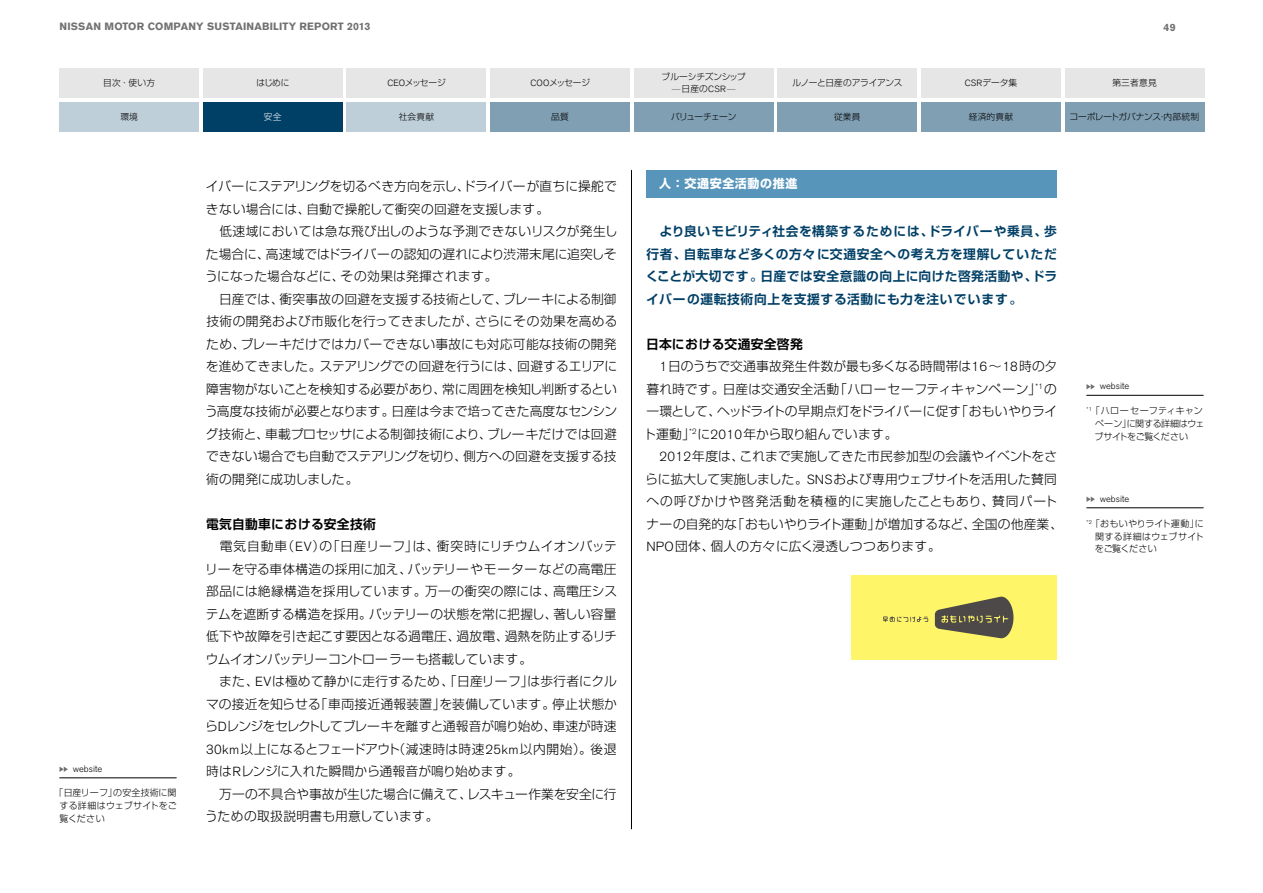
<style>
.page{position:relative;width:1263px;height:893px;background:#fff}
.page>*{position:absolute;margin:0;border:0;box-sizing:border-box;transform-origin:0 0}
.t1{font:300 12.75px/22.5px "Shin Go Pr 5";letter-spacing:.005em;color:#000;text-align:justify}
.t2{font:700 12.75px/22.5px "Shin Go Pr 5 De";letter-spacing:.04em;color:#003f66;text-align:justify}
.t3{font:300 12.75px "Shin Go Pr 5";letter-spacing:-.015em;color:#000}
.t4{font:300 12.75px "Shin Go Pr 5";letter-spacing:.025em;color:#000}
.t5{font:700 12.75px "Shin Go Pr 5 De";letter-spacing:.025em;color:#000}
.t6{font:700 12px "Shin Go Pr 5";letter-spacing:.05em;color:#fff}
.t7{font:700 10.5px "Nissan AG";letter-spacing:.02em;color:#727171}
.t8{font:300 9.3px "Nissan AG";color:#000}
.t9{font:300 9px/12.8px "Shin Go Pr 5";letter-spacing:.01em;color:#000;text-align:justify}
.t10{font:300 9px/12.8px "Shin Go Pr 5";letter-spacing:-.02em;color:#000}
.t11{font:300 8.7px/12px "Shin Go Pr 5";letter-spacing:-.01em;color:#000;text-align:center}
.t12{font:300 8.7px "Shin Go Pr 5";letter-spacing:-.035em;color:#000}
.t13{font:300 8.7px "Shin Go Pr 5";letter-spacing:-.075em;color:#000}
.t14{font:300 8.7px "Shin Go Pr 5";color:#fff}
.s1{font-family:"Nissan AG";font-size:9px}
.s2{font-family:"Nissan AG";font-size:13.2px}
</style>
<div class="page">
<hr style="left:631px;top:170px;width:1px;height:659px;background:#000">
<div style="left:646px;top:170px;width:411px;height:28px;background:#5795bb"></div>
<svg style="left:60px;top:766px;width:8px;height:6px"></svg>
<svg style="left:1086px;top:384px;width:9px;height:5px"></svg>
<svg style="left:1086px;top:496px;width:9px;height:6px"></svg>
<hr style="left:60px;top:778px;width:116px;height:1px;background:#000">
<hr style="left:1087px;top:395px;width:116px;height:1px;background:#000">
<hr style="left:1087px;top:508px;width:116px;height:1px;background:#000">
<div style="left:851px;top:575px;width:206px;height:85px;background:#fff568"></div>
<svg style="left:883px;top:616px;width:45px;height:6px"></svg>
<svg style="left:935px;top:597px;width:78px;height:41px"></svg>
<div style="left:203px;top:102px;width:139px;height:30px;background:#003f66"></div>
<div style="left:347px;top:102px;width:139px;height:30px;background:#bfcfd9"></div>
<div style="left:490px;top:102px;width:140px;height:30px;background:#809fb3"></div>
<div style="left:921px;top:102px;width:139px;height:30px;background:#809fb3"></div>
<div style="left:778px;top:102px;width:139px;height:30px;background:#809fb3"></div>
<div style="left:634px;top:102px;width:139px;height:30px;background:#809fb3"></div>
<div style="left:203px;top:68px;width:139px;height:30px;background:#e6e6e6"></div>
<div style="left:921px;top:68px;width:139px;height:30px;background:#e6e6e6"></div>
<div style="left:1065px;top:68px;width:139px;height:30px;background:#e6e6e6"></div>
<div style="left:60px;top:68px;width:139px;height:30px;background:#e6e6e6"></div>
<div style="left:347px;top:68px;width:139px;height:30px;background:#e6e6e6"></div>
<div style="left:490px;top:68px;width:140px;height:30px;background:#e6e6e6"></div>
<div style="left:634px;top:68px;width:139px;height:30px;background:#e6e6e6"></div>
<div style="left:778px;top:68px;width:139px;height:30px;background:#e6e6e6"></div>
<div style="left:60px;top:102px;width:139px;height:30px;background:#bfcfd9"></div>
<div style="left:1065px;top:102px;width:139px;height:30px;background:#809fb3"></div>
<p class="t7" style="left:60px;top:20px;width:171px">NISSAN MOTOR COMPANY SUSTAINA</p>
<p class="t7" style="left:262px;top:20px;width:24px">BILITY</p>
<p class="t7" style="left:300px;top:20px;width:23px">REPORT</p>
<p class="t7" style="left:347px;top:20px;width:24px">2013</p>
<p class="t7" style="left:1164px;top:21px;width:13px">49</p>
<p class="t11" style="left:662px;top:70px;width:85px">ブルーシチズンシップ<sup>–</sup>日産の<span class="s1">CSR</span><sup>–</sup></p>
<p class="t12" style="left:792px;top:76px;width:112px">ルノーと日産のアライアンス</p>
<p class="t11" style="left:103px;top:76px;width:53px">目次・使い方</p>
<p class="t11" style="left:256px;top:76px;width:35px">はじめに</p>
<p class="t11" style="left:387px;top:76px;width:60px"><span class="s1">CEO</span>メッセージ</p>
<p class="t11" style="left:530px;top:76px;width:61px"><span class="s1">COO</span>メッセージ</p>
<p class="t11" style="left:965px;top:76px;width:54px"><span class="s1">CSR</span>データ集</p>
<p class="t11" style="left:1112px;top:76px;width:46px">第三者意見</p>
<p class="t11" style="left:120px;top:110px;width:19px">環境</p>
<p class="t11" style="left:1069px;top:110px;width:131px">コーポレートガバナンス・内部統制</p>
<p class="t14" style="left:264px;top:110px;width:19px">安全</p>
<p class="t11" style="left:399px;top:110px;width:37px">社会貢献</p>
<p class="t11" style="left:551px;top:110px;width:19px">品質</p>
<p class="t13" style="left:671px;top:110px;width:67px">バリューチェーン</p>
<p class="t11" style="left:834px;top:110px;width:28px">従業員</p>
<p class="t11" style="left:969px;top:110px;width:46px">経済的貢献</p>
<p class="t8" style="left:73px;top:763px;width:31px">website</p>
<p class="t9" style="left:59px;top:785px;width:119px;text-indent:-5px">「日産リーフ」の安全技術に関する詳細はウェブサイトをご覧ください</p>
<p class="t1" style="left:206px;top:174px;width:412px">イバーにステアリングを切るべき方向を示し、ドライバーが直ちに操舵で</p>
<p class="t6" style="left:659px;top:174px;width:140px">人：交通安全活動の推進</p>
<p class="t1" style="left:206px;top:196px;width:345px">きない場合には、自動で操舵して衝突の回避を支援します。</p>
<p class="t1" style="left:219px;top:219px;width:400px">低速域においては急な飛び出しのような予測できないリスクが発生し</p>
<p class="t1" style="left:206px;top:241px;width:412px">た場合に、高速域ではドライバーの認知の遅れにより渋滞末尾に追突しそ</p>
<p class="t1" style="left:205px;top:264px;width:294px">うになった場合などに、その効果は発揮されます。</p>
<p class="t1" style="left:219px;top:286px;width:399px">日産では、衝突事故の回避を支援する技術として、ブレーキによる制御</p>
<p class="t4" style="left:206px;top:311px;width:413px">技術の開発および市販化を行ってきましたが、さらにその効果を高める</p>
<p class="t1" style="left:206px;top:331px;width:412px">ため、ブレーキだけではカバーできない事故にも対応可能な技術の開発</p>
<p class="t1" style="left:206px;top:354px;width:413px">を進めてきました。ステアリングでの回避を行うには、回避するエリアに</p>
<p class="t3" style="left:206px;top:378px;width:412px">障害物がないことを検知する必要があり、常に周囲を検知し判断するとい</p>
<p class="t1" style="left:205px;top:399px;width:414px">う高度な技術が必要となります。日産は今まで培ってきた高度なセンシン</p>
<p class="t1" style="left:206px;top:421px;width:413px">グ技術と、車載プロセッサによる制御技術により、ブレーキだけでは回避</p>
<p class="t1" style="left:206px;top:444px;width:412px">できない場合でも自動でステアリングを切り、側方への回避を支援する技</p>
<p class="t1" style="left:206px;top:466px;width:154px">術の開発に成功しました。</p>
<p class="t5" style="left:206px;top:513px;width:171px">電気自動車における安全技術</p>
<p class="t1" style="left:205px;top:534px;width:413px;text-indent:15px">電気自動車（<span class="s2">EV</span>）の「日産リーフ」は、衝突時にリチウムイオンバッテリーを守る車体構造の採用に加え、バッテリーやモーターなどの高電圧部品には絶縁構造を採用しています。万一の衝突の際には、高電圧システムを遮断する構造を採用。バッテリーの状態を常に把握し、著しい容量低下や故障を引き起こす要因となる過電圧、過放電、過熱を防止するリチウムイオンバッテリーコントローラーも搭載しています。</p>
<p class="t1" style="left:205px;top:669px;width:413px;text-indent:14px">また、<span class="s2">EV</span>は極めて静かに走行するため、「日産リーフ」は歩行者にクルマの接近を知らせる「車両接近通報装置」を装備しています。停止状態から<span class="s2">D</span>レンジをセレクトしてブレーキを離すと通報音が鳴り始め、車速が時速<span class="s2">30km</span>以上になるとフェードアウト（減速時は時速<span class="s2">25km</span>以内開始）。後退時は<span class="s2">R</span>レンジに入れた瞬間から通報音が鳴り始めます。</p>
<p class="t1" style="left:205px;top:781px;width:413px;text-indent:14px">万一の不具合や事故が生じた場合に備えて、レスキュー作業を安全に行うための取扱説明書も用意しています。</p>
<p class="t2" style="left:646px;top:219px;width:413px;text-indent:14px">より良いモビリティ社会を構築するためには、ドライバーや乗員、歩行者、自転車など多くの方々に交通安全への考え方を理解していただくことが大切です。日産では安全意識の向上に向けた啓発活動や、ドライバーの運転技術向上を支援する活動にも力を注いでいます。</p>
<p class="t5" style="left:646px;top:333px;width:158px">日本における交通安全啓発</p>
<p class="t1" style="left:644px;top:354px;width:415px;text-indent:16px"><span class="s2">1</span>日のうちで交通事故発生件数が最も多くなる時間帯は<span class="s2">16</span>～<span class="s2">18</span>時の夕暮れ時です。日産は交通安全活動「ハローセーフティキャンペーン」<sup>*1</sup>の一環として、ヘッドライトの早期点灯をドライバーに促す「おもいやりライト運動」<sup>*2</sup>に<span class="s2">2010</span>年から取り組んでいます。</p>
<p class="t1" style="left:645px;top:444px;width:419px;text-align:left;text-indent:14px"><span class="s2">2012</span>年度は、これまで実施してきた市民参加型の会議やイベントをさらに拡大して実施しました。<span class="s2">SNS</span>および専用ウェブサイトを活用した賛同への呼びかけや啓発活動を積極的に実施したこともあり、賛同パートナーの自発的な「おもいやりライト運動」が増加するなど、全国の他産業、<span class="s2">NPO</span>団体、個人の方々に広く浸透しつつあります。</p>
<p class="t8" style="left:1100px;top:381px;width:31px">website</p>
<p class="t10" style="left:1094px;top:404px;width:111px;text-indent:-8px"><sup>*1</sup>「ハローセーフティキャンペーン」に関する詳細はウェブサイトをご覧ください</p>
<p class="t8" style="left:1100px;top:493px;width:31px">website</p>
<p class="t9" style="left:1095px;top:516px;width:111px;text-indent:-8px"><sup>*2</sup>「おもいやりライト運動」に関する詳細はウェブサイトをご覧ください</p>
</div>
